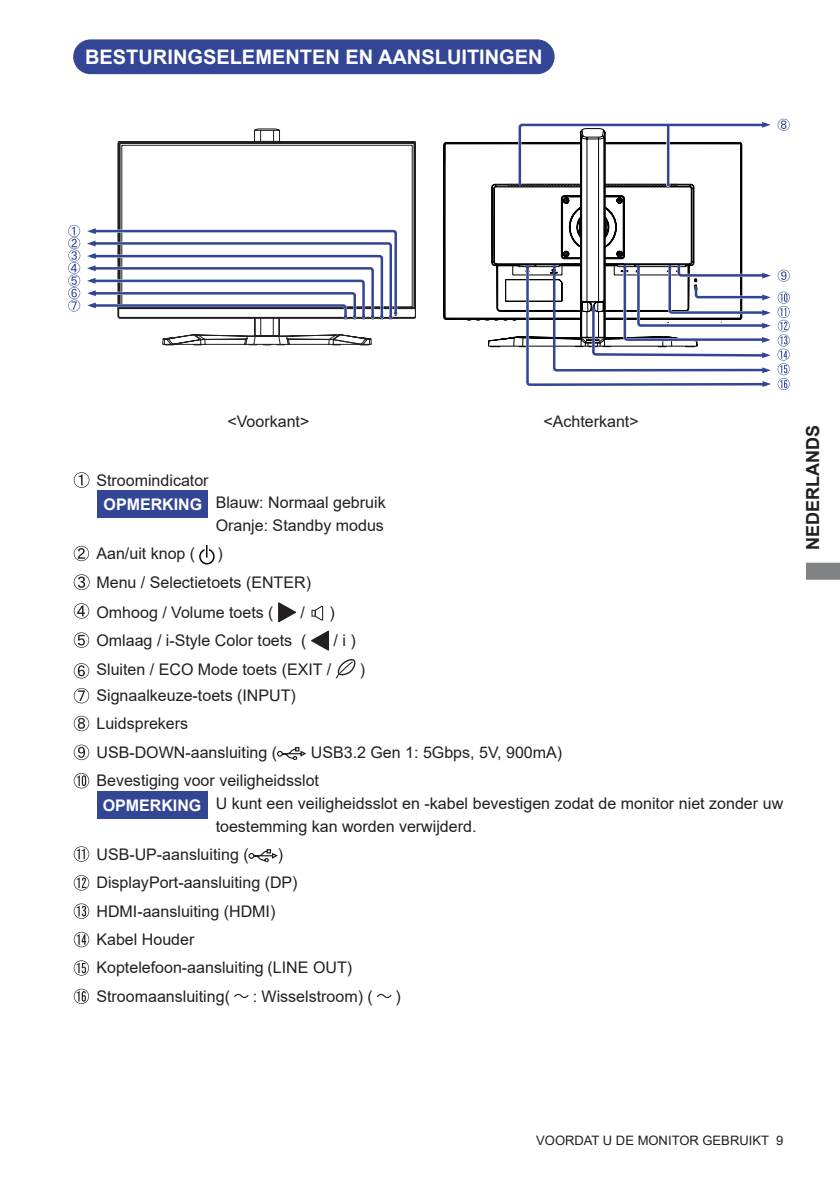
<style>
.page{position:relative;width:840px;height:1191px;background:#fff}
.page>*{position:absolute;margin:0;border:0;box-sizing:border-box;transform-origin:0 0}
.t1{font:700 20px "Arial";color:#fff}
.t2{font:700 18px "Arial";color:#231f20}
.t3{font:16px/28.4px "Arial";color:#231f20}
.t4{font:700 16px "Arial";color:#fff}
.t5{font:13px "Arial";color:#231f20}
</style>
<div class="page">
<svg style="left:806px;top:562px;width:33px;height:18px"></svg>
<div style="left:74px;top:40px;width:479px;height:34px;background:#334595;border-radius:17px"></div>
<div style="left:73px;top:39px;width:481px;height:35px;border:1px solid #334595;border-radius:17px"></div>
<div style="left:97px;top:791px;width:110px;height:28px;background:#334595"></div>
<div style="left:199px;top:548px;width:15px;height:16px;border:1px solid #000;border-radius:50%"></div>
<svg style="left:204px;top:545px;width:5px;height:12px"></svg>
<svg style="left:206px;top:545px;width:1px;height:12px"></svg>
<svg style="left:74px;top:472px;width:15px;height:16px"></svg>
<svg style="left:74px;top:546px;width:15px;height:15px"></svg>
<svg style="left:74px;top:574px;width:15px;height:16px"></svg>
<svg style="left:74px;top:603px;width:15px;height:15px"></svg>
<svg style="left:278px;top:602px;width:18px;height:20px"></svg>
<svg style="left:311px;top:606px;width:12px;height:14px"></svg>
<svg style="left:74px;top:632px;width:15px;height:16px"></svg>
<svg style="left:311px;top:630px;width:18px;height:20px"></svg>
<svg style="left:74px;top:663px;width:15px;height:15px"></svg>
<svg style="left:335px;top:659px;width:20px;height:19px"></svg>
<svg style="left:74px;top:688px;width:15px;height:15px"></svg>
<svg style="left:74px;top:716px;width:15px;height:15px"></svg>
<svg style="left:74px;top:744px;width:15px;height:16px"></svg>
<svg style="left:277px;top:747px;width:29px;height:12px"></svg>
<svg style="left:74px;top:773px;width:15px;height:15px"></svg>
<svg style="left:74px;top:846px;width:15px;height:15px"></svg>
<svg style="left:248px;top:849px;width:30px;height:12px"></svg>
<svg style="left:74px;top:875px;width:15px;height:15px"></svg>
<svg style="left:74px;top:903px;width:15px;height:16px"></svg>
<svg style="left:74px;top:931px;width:15px;height:16px"></svg>
<svg style="left:74px;top:960px;width:15px;height:15px"></svg>
<svg style="left:74px;top:988px;width:15px;height:16px"></svg>
<svg style="left:234px;top:993px;width:14px;height:5px"></svg>
<svg style="left:377px;top:993px;width:14px;height:5px"></svg>
<div style="left:98px;top:490px;width:110px;height:27px;background:#334595"></div>
<svg style="left:443px;top:119px;width:346px;height:271px"></svg>
<svg style="left:254px;top:129px;width:26px;height:12px"></svg>
<svg style="left:119px;top:142px;width:296px;height:177px"></svg>
<svg style="left:68px;top:225px;width:330px;height:120px"></svg>
<p class="t1" style="left:85px;top:43px;width:459px">BESTURINGSELEMENTEN EN AANSLUITINGEN</p>
<p class="t3" style="left:96px;top:465px;width:114px">Stroomindicator</p>
<p class="t3" style="left:227px;top:407px;width:83px">&lt;Voorkant&gt;</p>
<p class="t3" style="left:543px;top:407px;width:97px">&lt;Achterkant&gt;</p>
<p class="t4" style="left:103px;top:493px;width:100px">OPMERKING</p>
<p class="t3" style="left:215px;top:491px;width:171px;line-height:22.6px">Blauw: Normaal gebruik<br>Oranje: Standby modus</p>
<p class="t3" style="left:96px;top:539px;width:100px">Aan/uit knop (</p>
<p class="t3" style="left:96px;top:539px;width:216px;text-indent:121px">)<br>Menu / Selectietoets (ENTER)</p>
<p class="t3" style="left:96px;top:598px;width:178px">Omhoog / Volume toets (</p>
<p class="t3" style="left:300px;top:598px;width:6px">/</p>
<p class="t3" style="left:329px;top:598px;width:7px">)</p>
<p class="t3" style="left:96px;top:626px;width:211px">Omlaag / i-Style Color toets (</p>
<p class="t3" style="left:333px;top:626px;width:24px">/ i )</p>
<p class="t3" style="left:96px;top:654px;width:236px">Sluiten / ECO Mode toets (EXIT /</p>
<p class="t3" style="left:359px;top:654px;width:7px">)</p>
<p class="t3" style="left:96px;top:681px;width:201px">Signaalkeuze-toets (INPUT)<br>Luidsprekers<br>USB-DOWN-aansluiting (</p>
<p class="t3" style="left:96px;top:738px;width:467px;text-indent:214px">USB3.2 Gen 1: 5Gbps, 5V, 900mA)<br>Bevestiging voor veiligheidsslot</p>
<p class="t3" style="left:215px;top:792px;width:568px;line-height:22.6px">U kunt een veiligheidsslot en -kabel bevestigen zodat de monitor niet zonder uw toestemming kan worden verwijderd.</p>
<p class="t3" style="left:96px;top:840px;width:154px">USB-UP-aansluiting (</p>
<p class="t4" style="left:103px;top:794px;width:100px">OPMERKING</p>
<p class="t3" style="left:96px;top:840px;width:257px;text-indent:181px">)<br>DisplayPort-aansluiting (DP)<br>HDMI-aansluiting (HDMI)<br>Kabel Houder<br>Koptelefoon-aansluiting (LINE OUT)<br>Stroomaansluiting(</p>
<p class="t3" style="left:252px;top:981px;width:121px">: Wisselstroom) (</p>
<p class="t3" style="left:395px;top:981px;width:7px">)</p>
<p class="t2" style="left:799px;top:550px;width:126px;rotate:-90deg">NEDERLANDS</p>
<p class="t5" style="left:536px;top:1131px;width:248px">VOORDAT U DE MONITOR GEBRUIKT 9</p>
</div>
